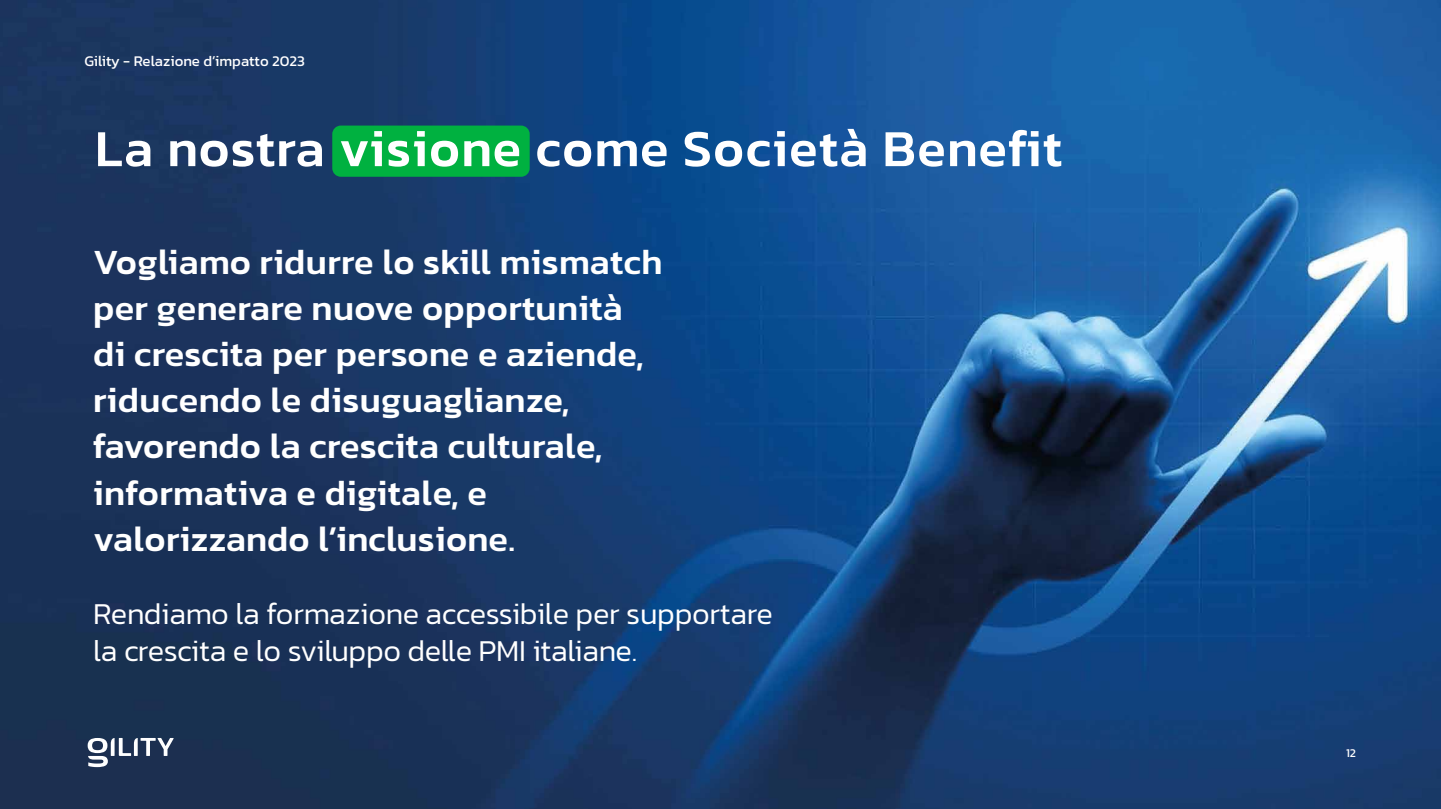
<style>
.page{position:relative;width:1441px;height:809px;background:#fff}
.page>*{position:absolute;margin:0;border:0;box-sizing:border-box;transform-origin:0 0}
.t1{font:500 52.5px "Kanit";letter-spacing:.025em;color:#fff}
.t2{font:500 36px/46px "Kanit";letter-spacing:.01em;color:#fff}
.t3{font:300 30.75px/36.2px "Kanit";letter-spacing:-.01em;color:#fff}
.t4{font:15px "Kanit";color:#fff}
.t5{font:12px "Kanit";color:#fff}
</style>
<div class="page">
<img style="left:0;top:0;width:1440px;height:808px">
<svg style="left:88px;top:737px;width:86px;height:29px"></svg>
<div style="left:332px;top:125px;width:197px;height:52px;background:#00b140;border-radius:9px"></div>
<p class="t4" style="left:84px;top:50px;width:222px">Gility - Relazione d’impatto 2023</p>
<h1 class="t1" style="left:95px;top:109px;width:968px">La nostra visione come Società Benefit</h1>
<p class="t2" style="left:93px;top:237px;width:571px">Vogliamo ridurre lo skill mismatch per generare nuove opportunità di crescita per persone e aziende, riducendo le disuguaglianze, favorendo la crescita culturale, informativa e digitale, e valorizzando l’inclusione.</p>
<p class="t3" style="left:93px;top:595px;width:681px">Rendiamo la formazione accessibile per supportare la crescita e lo sviluppo delle PMI italiane.</p>
<p class="t5" style="left:1345px;top:743px;width:11px">12</p>
</div>
